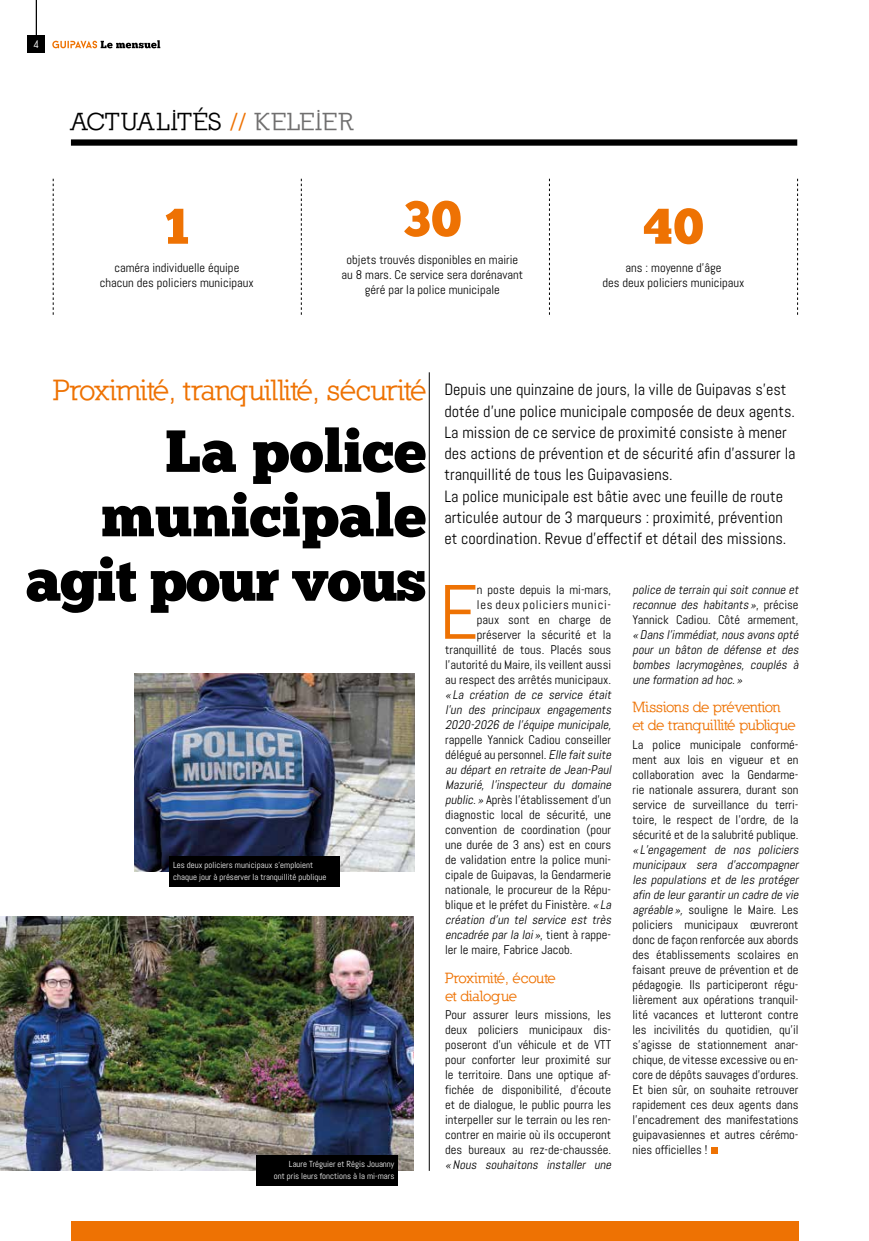
<style>
.page{position:relative;width:869px;height:1241px;background:#fff}
.page>*{position:absolute;margin:0;border:0;box-sizing:border-box;transform-origin:0 0}
.t1{font:76.75px "Abel";color:#ee7203}
.t2{font:59.25px/64.4px "Chunk Five Ex";color:#000;text-align:right}
.t3{font:50px "Chunk Five Ex";color:#ee7203}
.t4{font:700 29.62px "Nilland";letter-spacing:-.01em;color:#ee7203}
.t5{font:700 25px "Nilland";letter-spacing:.015em;color:#000}
.t6{font:16.25px/21.2px "Abel";color:#000}
.t7{font:700 15px/18px "Nilland";letter-spacing:-.03em;color:#ee7203}
.t8{font:12.5px/15px "Abel";color:#000;text-align:center}
.t9{font:italic 12.5px/15px "Abel";color:#000;text-align:justify}
.t10{font:11.25px "Abel";color:#fff}
.t11{font:8.75px/11.2px "Abel";color:#fff;text-align:right}
.s1{color:#ee7203}
.s2{color:#706f6f}
.s3{font-style:italic}
.s4{font-style:normal}
</style>
<div class="page">
<hr style="left:36px;top:0;width:1px;height:38px;background:#000">
<div style="left:27px;top:35px;width:18px;height:18px;background:#000"></div>
<svg style="left:52px;top:40px;width:108px;height:8px"></svg>
<div style="left:71px;top:139px;width:725px;height:7px;background:#000"></div>
<div style="left:71px;top:1221px;width:726px;height:19px;background:#ee7203"></div>
<svg style="left:549px;top:179px;width:1px;height:136px"></svg>
<svg style="left:301px;top:179px;width:1px;height:136px"></svg>
<svg style="left:53px;top:179px;width:1px;height:136px"></svg>
<hr style="left:429px;top:372px;width:1px;height:798px;background:#000">
<img style="left:0;top:916px;width:413px;height:253px">
<div style="left:256px;top:1154px;width:142px;height:30px;background:#000"></div>
<img style="left:135px;top:673px;width:280px;height:197px">
<div style="left:170px;top:855px;width:170px;height:30px;background:#000"></div>
<div style="left:711px;top:1147px;width:7px;height:6px;background:#ee7203"></div>
<p class="t10" style="left:33px;top:37px;width:7px">4</p>
<h3 class="t5" style="left:71px;top:106px;width:283px">ACTUALITÉS <span class="s1">//</span> <span class="s2">KELEIER</span></h3>
<h3 class="t3" style="left:164px;top:189px;width:26px">1</h3>
<p class="t8" style="left:100px;top:260px;width:155px">caméra individuelle équipe chacun des policiers municipaux</p>
<h3 class="t3" style="left:403px;top:181px;width:59px">30</h3>
<p class="t8" style="left:341px;top:252px;width:183px">objets trouvés disponibles en mairie au 8 mars. Ce service sera dorénavant géré par la police municipale</p>
<h3 class="t3" style="left:643px;top:189px;width:62px">40</h3>
<p class="t8" style="left:602px;top:260px;width:144px">ans : moyenne d’âge<br>des deux policiers municipaux</p>
<h3 class="t4" style="left:53px;top:372px;width:374px">Proximité, tranquillité, sécurité</h3>
<h2 class="t2" style="left:26px;top:417px;width:402px">La police municipale agit pour vous</h2>
<p class="t11" style="left:173px;top:859px;width:154px;text-align:left">Les deux policiers municipaux s’emploient chaque jour à préserver la tranquillité publique</p>
<p class="t11" style="left:274px;top:1158px;width:122px">Laure Tréguier et Régis Jouanny<br>ont pris leurs fonctions à la mi-mars</p>
<p class="t6" style="left:444px;top:379px;width:352px">Depuis une quinzaine de jours, la ville de Guipavas s’est dotée d’une police municipale composée de deux agents.<br>La mission de ce service de proximité consiste à mener des actions de prévention et de sécurité afin d’assurer la tranquillité de tous les Guipavasiens.<br>La police municipale est bâtie avec une feuille de route articulée autour de 3 marqueurs : proximité, prévention et coordination. Revue d’effectif et détail des missions.</p>
<p class="t8" style="left:445px;top:582px;width:167px;text-align:right">n poste depuis la mi-mars,<br>les deux policiers munici-<br>paux sont en charge de préserver la sécurité et la tranquillité de tous. Placés sous l’autorité du Maire, ils veillent aussi au respect des arrêtés municipaux.</p>
<p class="t9" style="left:445px;top:687px;width:170px">« La création de ce service était l’un des principaux engagements 2020-2026 de l’équipe municipale,</p>
<p class="t8" style="left:445px;top:732px;width:170px;text-align:left">rappelle Yannick Cadiou conseiller délégué au personnel. <span class="s3">Elle faitsuite au départ en retraite de Jean-Paul Mazurié, l’inspecteur du domaine public.»</span> Après l’établissement d’un diagnostic local de sécurité, une convention de coordination (pour une durée de 3 ans) est en cours de validation entre la police muni&shy;cipale de Guipavas, la Gendarmerie nationale, le procureur de la Répu&shy;blique et le préfet du Finistère. <span class="s3">«La création d’un tel service est très encadrée parla loi »</span>, t i e n t à r a p p e - ler le maire, Fabrice Jacob.</p>
<p class="t7" style="left:445px;top:968px;width:112px">Proximité, écoute et dialogue</p>
<p class="t8" style="left:445px;top:1007px;width:167px;text-align:justify">Pour assurer leurs missions, les deux policiers municipaux dis&shy;poseront d’un véhicule et de VTT pour conforter leur proximité sur le territoire. Dans une optique af&shy;fichée de disponibilité, d’écoute et de dialogue, le public pourra les interpeller sur le terrain ou les ren&shy;contrer en mairie où ils occuperont des bureaux au rez-de-chaussée.</p>
<p class="t9" style="left:445px;top:1157px;width:170px">«Nous souhaitons installer une</p>
<h1 class="t1" style="left:439px;top:563px;width:41px">E</h1>
<p class="t9" style="left:632px;top:582px;width:170px;text-align:left">police de terrain quisoitconnue et reconnue des habitants »<span class="s4">, p r é c i s e<br>Yannick Cadiou. Côté armement,</span></p>
<p class="t9" style="left:632px;top:627px;width:170px">«Dans l’immédiat,nous avons opté pour un bâton de défense et des bombes lacrymogènes, couplés à une formation ad hoc. »</p>
<p class="t7" style="left:632px;top:698px;width:165px">Missions de prévention et de tranquillité publique</p>
<p class="t8" style="left:632px;top:737px;width:167px;text-align:justify">La police municipale conformé&shy;ment aux lois en vigueur et en collaboration avec la Gendarme&shy;rie nationale assurera, durant son service de surveillance du terri&shy;toire, le respect de l’ordre, de la sécurité et de la salubrité publique.</p>
<p class="t8" style="left:632px;top:842px;width:170px;text-align:left"><span class="s3">« L’engagement de nos policiers municipaux sera d’accompagner les populations et de les protéger afin de leurgarantirun cadre de vie agréable»,</span> souligne le Maire. Les policiers municipaux œuvreront donc de façon renforcée aux abords des établissements scolaires en faisant preuve de prévention et de pédagogie. Ils participeront régu&shy;lièrement aux opérations tranquil&shy;lité vacances et lutteront contre les incivilités du quotidien, qu’il s’agisse de stationnement anar&shy;chique, de vitesse excessive ou en&shy;core de dépôts sauvages d’ordures.<br>Et bien sûr, on souhaite retrouver rapidement ces deux agents dans l’encadrement des manifestations guipavasiennes et autres cérémo&shy;nies officielles !</p>
</div>
